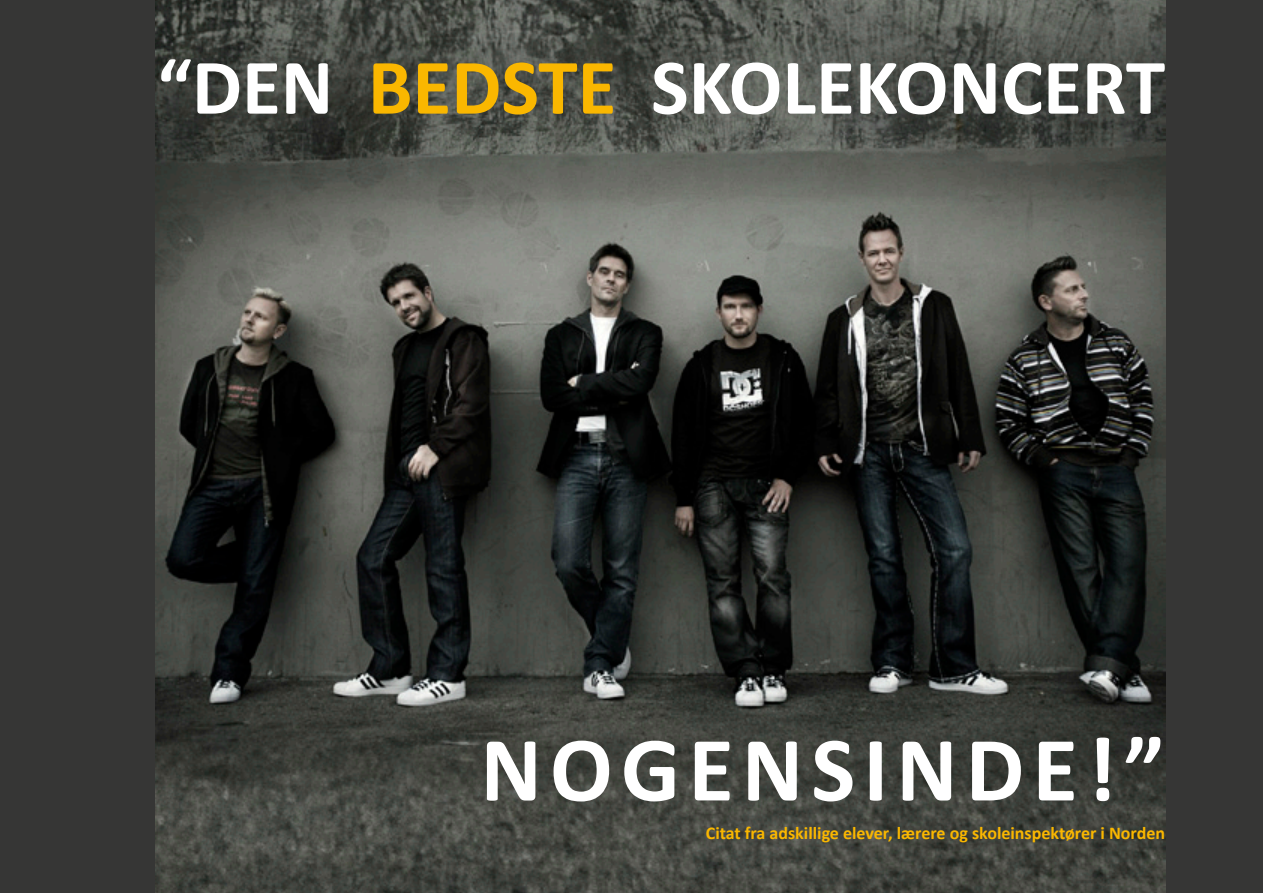
<style>
.page{position:relative;width:1263px;height:893px;background:#363635}
.page>*{position:absolute;margin:0;border:0;box-sizing:border-box;transform-origin:0 0}
.t1{font:700 93px "Calibri";letter-spacing:.085em;color:#fff}
.t2{font:700 79.5px "Calibri";color:#fff}
.t3{font:700 18px "Calibri";color:#fab700}
.s1{color:#fab700}
</style>
<div class="page">
<img style="left:155px;top:0;width:1010px;height:893px">
<p class="t2" style="left:157px;top:36px;width:1009px">“DEN <span class="s1">BEDSTE</span> SKOLEKONCERT</p>
<p class="t1" style="left:480px;top:710px;width:686px">NOGENSINDE!”</p>
<p class="t3" style="left:706px;top:822px;width:461px">Citat fra adskillige elever, lærere og skoleinspektører i Norden</p>
</div>
